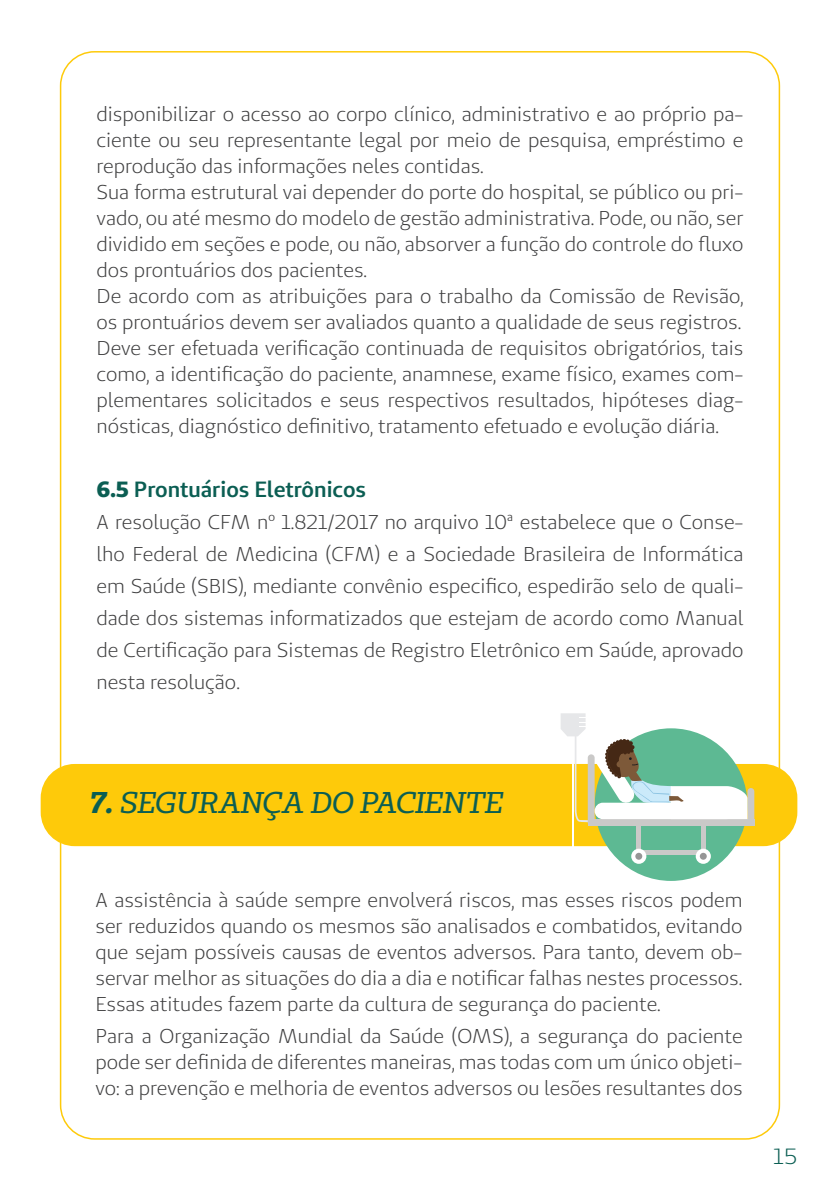
<style>
.page{position:relative;width:840px;height:1191px;background:#fff}
.page>*{position:absolute;margin:0;border:0;box-sizing:border-box;transform-origin:0 0}
.t1{font:italic 30px "Unimed Slab";color:#0b5e53}
.t2{font:600 22px "Unimed Sans";color:#0b5e53}
.t3{font:22px "Unimed Sans";color:#0b5e53}
.t4{font:20px/26px "Unimed Sans";color:#3e3e3f;text-align:justify}
.s1{font-weight:800}
.s2{font-weight:700}
</style>
<div class="page">
<div style="left:41px;top:764px;width:755px;height:82px;background:#feca0a;border-radius:34px"></div>
<div style="left:594px;top:728px;width:153px;height:153px;background:#5db993;border-radius:50%"></div>
<hr style="left:572px;top:698px;width:1px;height:170px;background:#fff">
<div style="left:587px;top:819px;width:166px;height:7px;background:#cac9c8"></div>
<div style="left:700px;top:821px;width:5px;height:37px;background:#cac9c8"></div>
<hr style="left:636px;top:821px;width:4px;height:37px;background:#cac9c8">
<hr style="left:636px;top:850px;width:69px;height:4px;background:#cac9c8">
<svg style="left:695px;top:848px;width:15px;height:16px"></svg>
<div style="left:699px;top:852px;width:7px;height:7px;background:#969696;border-radius:50%"></div>
<svg style="left:631px;top:848px;width:15px;height:16px"></svg>
<div style="left:635px;top:852px;width:7px;height:7px;background:#969696;border-radius:50%"></div>
<div style="left:747px;top:788px;width:6px;height:38px;background:#cac9c8;border-radius:3px"></div>
<svg style="left:561px;top:713px;width:186px;height:109px"></svg>
<p class="t4" style="left:96px;top:101px;width:648px">disponibilizar o acesso ao corpo clínico, administrativo e ao próprio pa&shy;ciente ou seu representante legal por meio de pesquisa, empréstimo e reprodução das informações neles contidas.</p>
<p class="t4" style="left:96px;top:179px;width:648px">Sua forma estrutural vai depender do porte do hospital, se público ou pri&shy;vado, ou até mesmo do modelo de gestão administrativa. Pode, ou não, ser dividido em seções e pode, ou não, absorver a função do controle do fluxo dos prontuários dos pacientes.</p>
<p class="t4" style="left:96px;top:283px;width:648px">De acordo com as atribuições para o trabalho da Comissão de Revisão, os prontuários devem ser avaliados quanto a qualidade de seus registros.</p>
<p class="t4" style="left:96px;top:335px;width:648px">Deve ser efetuada verificação continuada de requisitos obrigatórios, tais como, a identificação do paciente, anamnese, exame físico, exames com&shy;plementares solicitados e seus respectivos resultados, hipóteses diag&shy;nósticas, diagnóstico definitivo, tratamento efetuado e evolução diária.</p>
<p class="t2" style="left:96px;top:475px;width:271px"><span class="s1">6.5</span> Prontuários Eletrônicos</p>
<p class="t4" style="left:96px;top:506px;width:648px;line-height:32px">A resolução CFM nº 1.821/2017 no arquivo 10ª estabelece que o Conse&shy;lho Federal de Medicina (CFM) e a Sociedade Brasileira de Informática em Saúde (SBIS), mediante convênio especifico, espedirão selo de quali&shy;dade dos sistemas informatizados que estejam de acordo como Manual de Certificação para Sistemas de Registro Eletrônico em Saúde, aprovado nesta resolução.</p>
<p class="t1" style="left:90px;top:783px;width:414px"><span class="s2">7.</span> SEGURANÇA DO PACIENTE</p>
<p class="t4" style="left:95px;top:886px;width:648px">A assistência à saúde sempre envolverá riscos, mas esses riscos podem ser reduzidos quando os mesmos são analisados e combatidos, evitando que sejam possíveis causas de eventos adversos. Para tanto, devem ob&shy;servar melhor as situações do dia a dia e notificar falhas nestes processos.<br>Essas atitudes fazem parte da cultura de segurança do paciente.</p>
<p class="t4" style="left:95px;top:1022px;width:648px">Para a Organização Mundial da Saúde (OMS), a segurança do paciente pode ser definida de diferentes maneiras, mas todas com um único objeti&shy;vo: a prevenção e melhoria de eventos adversos ou lesões resultantes dos</p>
<p class="t3" style="left:773px;top:1142px;width:25px">15</p>
</div>
